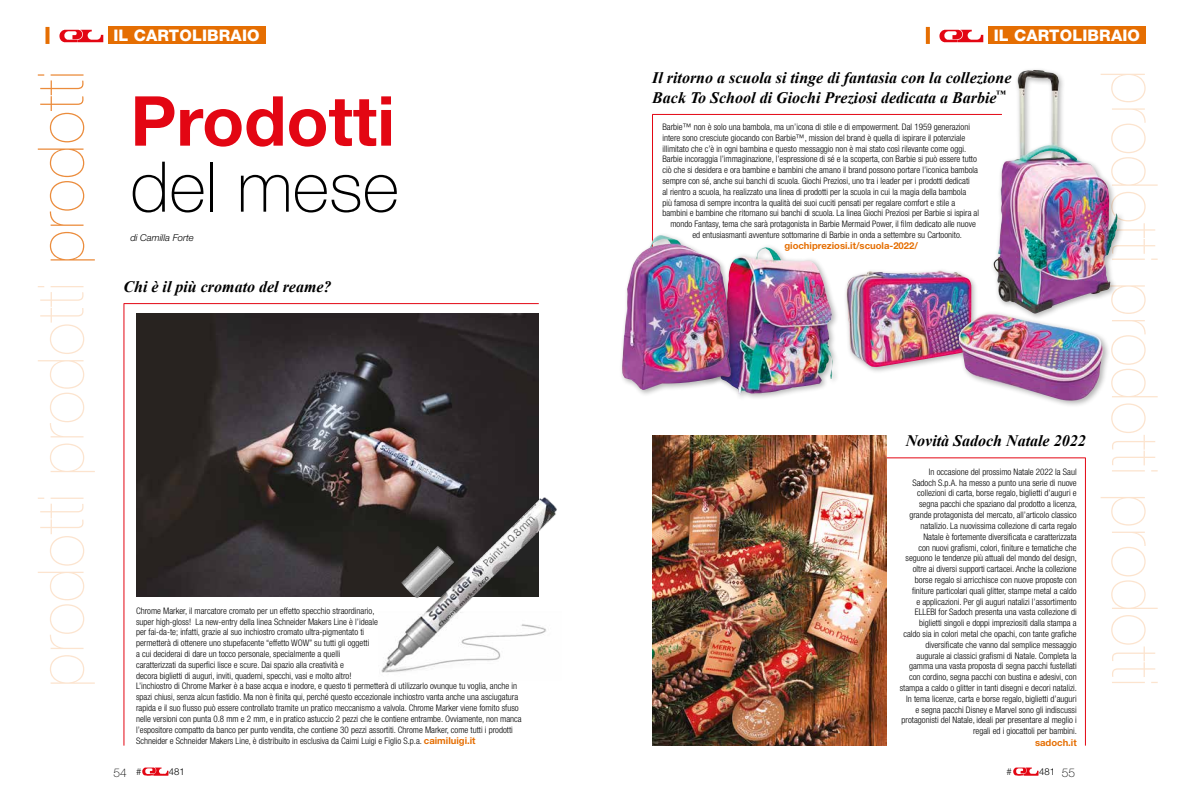
<style>
.page{position:relative;width:1191px;height:808px;background:#fff}
.page>*{position:absolute;margin:0;border:0;box-sizing:border-box;transform-origin:0 0}
.t1{font:100 70px "Helvetica Neue LT Std";color:#000}
.t2{font:700 69px "Helvetica Neue LT Std";color:#e30613}
.t3{font:200 64px "Helvetica Neue LT Std";letter-spacing:.005em;color:#fce4cf}
.t4{font:italic 700 16px/19.2px "Times New Roman";color:#000}
.t5{font:800 16px "Helvetica Neue LT Std";letter-spacing:.01em;color:#fff}
.t6{font:100 12px "Helvetica Neue";color:#000}
.t7{font:700 9.5px "Helvetica Neue LT Std";color:#e56e02}
.t8{font:italic 300 9.5px "Helvetica Neue LT Std";color:#000}
.t9{font:300 9.5px "Helvetica Neue LT Std";color:#000}
.t10{font:300 condensed 9px/10.8px "Helvetica Neue LT Std";color:#000}
.s1{color:#eb8c3c}
.s2{font-weight:700;font-stretch:normal;font-size:9.5px;color:#e56e02}
.s3{font-family:"Helvetica Neue";font-weight:100;font-size:12px}
</style>
<div class="page">
<div style="left:108px;top:27px;width:157px;height:17px;background:#e56e02"></div>
<img style="left:60px;top:29px;width:44px;height:13px">
<svg style="left:45px;top:27px;width:4px;height:17px"></svg>
<div style="left:988px;top:27px;width:157px;height:17px;background:#e56e02"></div>
<img style="left:940px;top:29px;width:44px;height:13px">
<svg style="left:926px;top:27px;width:4px;height:17px"></svg>
<img style="left:143px;top:768px;width:26px;height:7px">
<img style="left:1013px;top:768px;width:26px;height:7px">
<hr style="left:124px;top:303px;width:415px;height:1px;background:#e30613">
<hr style="left:124px;top:303px;width:1px;height:443px;background:#e30613">
<hr style="left:652px;top:114px;width:350px;height:1px;background:#e30613">
<hr style="left:652px;top:114px;width:1px;height:214px;background:#e30613">
<hr style="left:666px;top:457px;width:419px;height:1px;background:#e30613">
<hr style="left:1085px;top:458px;width:1px;height:288px;background:#e30613">
<img style="left:652px;top:435px;width:234px;height:311px">
<img style="left:136px;top:314px;width:403px;height:282px">
<div style="left:843px;top:267px;width:135px;height:107px;background:#000;opacity:.3"></div>
<img style="left:846px;top:270px;width:125px;height:98px">
<div style="left:955px;top:310px;width:155px;height:98px;background:#000;opacity:.3"></div>
<img style="left:957px;top:314px;width:147px;height:90px">
<div style="left:990px;top:67px;width:135px;height:254px;background:#000;opacity:.3"></div>
<img style="left:993px;top:70px;width:125px;height:244px">
<div style="left:700px;top:244px;width:140px;height:158px;background:#000;opacity:.3"></div>
<img style="left:738px;top:250px;width:95px;height:145px">
<img style="left:379px;top:492px;width:178px;height:181px">
<div style="left:618px;top:232px;width:120px;height:165px;background:#000;opacity:.3"></div>
<img style="left:622px;top:235px;width:109px;height:156px">
<h3 class="t5" style="left:113px;top:26px;width:148px">IL CARTOLIBRAIO</h3>
<h3 class="t5" style="left:993px;top:26px;width:148px">IL CARTOLIBRAIO</h3>
<h3 class="t3" style="left:24px;top:687px;width:618px;rotate:-90deg">prodotti prodotti <span class="s1">prodotti</span></h3>
<h3 class="t4" style="left:652px;top:68px;width:361px">Il ritorno a scuola si tinge di fantasia con la collezione<br>Back To School di Giochi Preziosi dedicata a Barbie<sup>™</sup></h3>
<h2 class="t2" style="left:130px;top:78px;width:266px">Prodotti</h2>
<h1 class="t1" style="left:130px;top:147px;width:270px">del mese</h1>
<p class="t8" style="left:130px;top:232px;width:65px">di Camilla Forte</p>
<p class="t10" style="left:662px;top:121px;width:309px">Barbie™ non è solo una bambola, ma un’icona di stile e di empowerment. Dal 1959 generazioni</p>
<p class="t10" style="left:662px;top:132px;width:304px">intere sono cresciute giocando con Barbie™, mission del brand è quella di ispirare il potenziale</p>
<p class="t10" style="left:662px;top:143px;width:305px">illimitato che c’è in ogni bambina e questo messaggio non è mai stato così rilevante come oggi.</p>
<p class="t10" style="left:662px;top:154px;width:316px">Barbie incoraggia l’immaginazione, l’espressione di sé e la scoperta, con Barbie si può essere tutto</p>
<p class="t10" style="left:662px;top:165px;width:317px">ciò che si desidera e ora bambine e bambini che amano il brand possono portare l’iconica bambola</p>
<p class="t10" style="left:662px;top:175px;width:309px">sempre con sé, anche sui banchi di scuola. Giochi Preziosi, uno tra i leader per i prodotti dedicati</p>
<p class="t10" style="left:662px;top:186px;width:305px">al rientro a scuola, ha realizzato una linea di prodotti per la scuola in cui la magia della bambola</p>
<p class="t10" style="left:662px;top:197px;width:294px">più famosa di sempre incontra la qualità dei suoi cuciti pensati per regalare comfort e stile a</p>
<p class="t10" style="left:662px;top:208px;width:318px">bambini e bambine che ritornano sui banchi di scuola. La linea Giochi Preziosi per Barbie si ispira al</p>
<p class="t10" style="left:670px;top:219px;width:307px">mondo Fantasy, tema che sarà protagonista in Barbie Mermaid Power, il film dedicato alle nuove</p>
<p class="t10" style="left:692px;top:229px;width:271px">ed entusiasmanti avventure sottomarine di Barbie in onda a settembre su Cartoonito.</p>
<p class="t7" style="left:784px;top:240px;width:135px">giochipreziosi.it/scuola-2022/</p>
<h3 class="t4" style="left:123px;top:276px;width:210px">Chi è il più cromato del reame?</h3>
<h3 class="t4" style="left:905px;top:431px;width:181px">Novità Sadoch Natale 2022</h3>
<p class="t10" style="left:899px;top:466px;width:179px;text-align:right">In occasione del prossimo Natale 2022 la Saul<br>Sadoch S.p.A. ha messo a punto una serie di nuove collezioni di carta, borse regalo, biglietti d’auguri e segna pacchi che spaziano dal prodotto a licenza, grande protagonista del mercato, all’articolo classico natalizio. La nuovissima collezione di carta regalo Natale è fortemente diversificata e caratterizzata<br>con nuovi grafismi, colori, finiture e tematiche che seguono le tendenze più attuali del mondo del design, oltre ai diversi supporti cartacei. Anche la collezione borse regalo si arricchisce con nuove proposte con finiture particolari quali glitter, stampe metal a caldo<br>e applicazioni. Per gli auguri natalizi l’assortimento ELLEBI for Sadoch presenta una vasta collezione di biglietti singoli e doppi impreziositi dalla stampa a<br>caldo sia in colori metal che opachi, con tante grafiche diversificate che vanno dal semplice messaggio augurale ai classici grafismi di Natale. Completa la gamma una vasta proposta di segna pacchi fustellati con cordino, segna pacchi con bustina e adesivi, con stampa a caldo o glitter in tanti disegni e decori natalizi.<br>In tema licenze, carta e borse regalo, biglietti d’auguri<br>e segna pacchi Disney e Marvel sono gli indiscussi protagonisti del Natale, ideali per presentare al meglio i regali ed i giocattoli per bambini.</p>
<p class="t7" style="left:1035px;top:736px;width:43px">sadoch.it</p>
<p class="t10" style="left:136px;top:605px;width:387px">Chrome Marker, il marcatore cromato per un effetto specchio straordinario,<br>super high-gloss! La new-entry della linea Schneider Makers Line è l’ideale<br>per fai-da-te; infatti, grazie al suo inchiostro cromato ultra-pigmentato ti<br>permetterà di ottenere uno stupefacente “effetto WOW” su tutti gli oggetti<br>a cui deciderai di dare un tocco personale, specialmente a quelli<br>caratterizzati da superfici lisce e scure. Dai spazio alla creatività e<br>decora biglietti di auguri, inviti, quaderni, specchi, vasi e molto altro!<br>L’inchiostro di Chrome Marker è a base acqua e inodore, e questo ti permetterà di utilizzarlo ovunque tu voglia, anche in spazi chiusi, senza alcun fastidio. Ma non è finita qui, perché questo eccezionale inchiostro vanta anche una asciugatura rapida e il suo flusso può essere controllato tramite un pratico meccanismo a valvola. Chrome Marker viene fornito sfuso nelle versioni con punta 0.8 mm e 2 mm, e in pratico astuccio 2 pezzi che le contiene entrambe. Ovviamente, non manca l’espositore compatto da banco per punto vendita, che contiene 30 pezzi assortiti. Chrome Marker, come tutti i prodotti Schneider e Schneider Makers Line, è distribuito in esclusiva da Caimi Luigi e Figlio S.p.a. <span class="s2">caimiluigi.it</span></p>
<h3 class="t6" style="left:113px;top:765px;width:29px">54 <sup>#</sup></h3>
<p class="t9" style="left:169px;top:765px;width:17px">481</p>
<p class="t9" style="left:1006px;top:765px;width:7px">#</p>
<p class="t9" style="left:1039px;top:765px;width:38px">481 <span class="s3">55</span></p>
<h3 class="t3" style="left:1171px;top:70px;width:618px;rotate:90deg">prodotti prodotti prodotti</h3>
</div>
